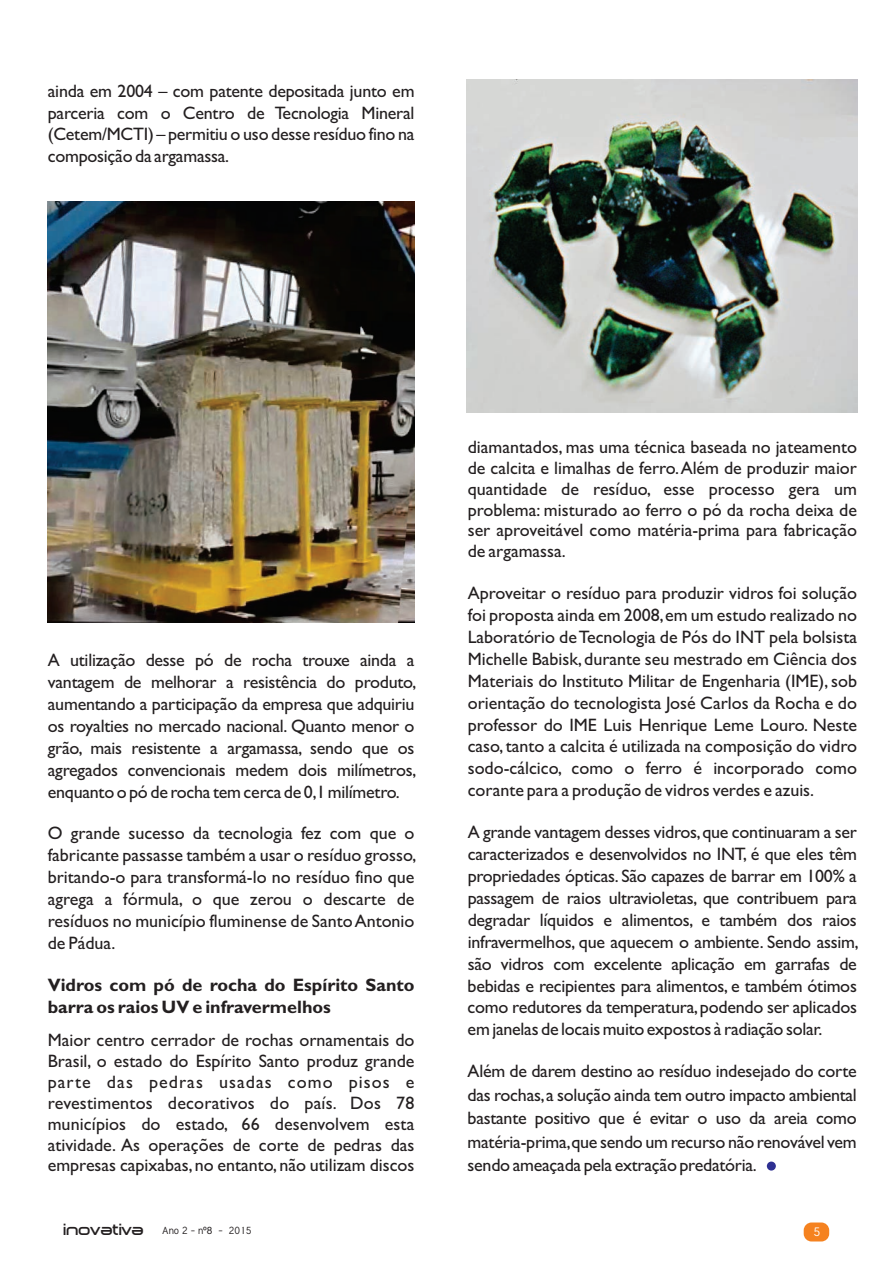
<style>
.page{position:relative;width:893px;height:1263px;background:#fff}
.page>*{position:absolute;margin:0;border:0;box-sizing:border-box;transform-origin:0 0}
.t1{font:18px/21.9px "Gill Sans";letter-spacing:-.015em;color:#231f20;text-align:justify}
.t2{font:700 18px/21.9px "Gill Sans";color:#231f20}
.t3{font:12px "Tuffy";color:#fff}
.t4{font:10.05px "Tuffy";color:#231f20}
.s1{font-family:"Dekers Bold";font-size:15.75px}
.s2{font-family:"Arial"}
</style>
<div class="page">
<div style="left:804px;top:1222px;width:25px;height:19px;background:#f58220;border-radius:8px"></div>
<img style="left:48px;top:202px;width:367px;height:420px">
<img style="left:466px;top:80px;width:391px;height:332px">
<div style="left:767px;top:1161px;width:9px;height:9px;background:#2e3092;border-radius:50%"></div>
<p class="t1" style="left:48px;top:82px;width:368px">ainda em 2004 – com patente depositada junto em parceria com o Centro de Tecnologia Mineral (Cetem/MCTI) – permitiu o uso desse resíduo fino na composição da argamassa.</p>
<p class="t1" style="left:48px;top:651px;width:370px">A utilização desse pó de rocha trouxe ainda a vantagem de melhorar a resistência do produto, aumentando a participação da empresa que adquiriu os royalties no mercado nacional. Quanto menor o grão, mais resistente a argamassa, sendo que os agregados convencionais medem dois milímetros, enquanto o pó de rocha tem cerca de 0,1 milímetro.</p>
<p class="t1" style="left:48px;top:824px;width:370px">O grande sucesso da tecnologia fez com que o fabricante passasse também a usar o resíduo grosso, britando-o para transformá-lo no resíduo fino que agrega a fórmula, o que zerou o descarte de resíduos no município fluminense de Santo Antonio de Pádua.</p>
<p class="t2" style="left:48px;top:976px;width:368px">Vidros com pó de rocha do Espírito Santo barra os raios UV e infravermelhos</p>
<p class="t1" style="left:48px;top:1031px;width:368px;line-height:20.9px">Maior centro cerrador de rochas ornamentais do Brasil, o estado do Espírito Santo produz grande parte das pedras usadas como pisos e revestimentos decorativos do país. Dos 78 municípios do estado, 66 desenvolvem esta atividade. As operações de corte de pedras das empresas capixabas, no entanto, não utilizam discos</p>
<p class="t1" style="left:468px;top:438px;width:391px;line-height:20.9px">diamantados, mas uma técnica baseada no jateamento de calcita e limalhas de ferro. Além de produzir maior quantidade de resíduo, esse processo gera um problema: misturado ao ferro o pó da rocha deixa de ser aproveitável como matéria-prima para fabricação de argamassa.</p>
<p class="t1" style="left:468px;top:584px;width:391px">Aproveitar o resíduo para produzir vidros foi solução foi proposta ainda em 2008, em um estudo realizado no Laboratório de Tecnologia de Pós do INT pela bolsista Michelle Babisk, durante seu mestrado em Ciência dos Materiais do Instituto Militar de Engenharia (IME), sob orientação do tecnologista José Carlos da Rocha e do professor do IME Luis Henrique Leme Louro. Neste caso, tanto a calcita é utilizada na composição do vidro sodo-cálcico, como o ferro é incorporado como corante para a produção de vidros verdes e azuis.</p>
<p class="t1" style="left:468px;top:823px;width:393px">A grande vantagem desses vidros, que continuaram a ser caracterizados e desenvolvidos no INT, é que eles têm propriedades ópticas. São capazes de barrar em 100% a passagem de raios ultravioletas, que contribuem para degradar líquidos e alimentos, e também dos raios infravermelhos, que aquecem o ambiente. Sendo assim, são vidros com excelente aplicação em garrafas de bebidas e recipientes para alimentos, e também ótimos como redutores da temperatura, podendo ser aplicados em janelas de locais muito expostos à radiação solar.</p>
<p class="t1" style="left:468px;top:1061px;width:391px;line-height:23.5px">Além de darem destino ao resíduo indesejado do corte das rochas, a solução ainda tem outro impacto ambiental bastante positivo que é evitar o uso da areia como matéria-prima,que sendo um recurso não renovável vem sendo ameaçada pela extração predatória.</p>
<p class="t4" style="left:64px;top:1226px;width:189px"><span class="s1">inovativa</span> Ano 2 - n<span class="s2">º8</span> - 2015</p>
<p class="t3" style="left:813px;top:1227px;width:8px">5</p>
</div>
